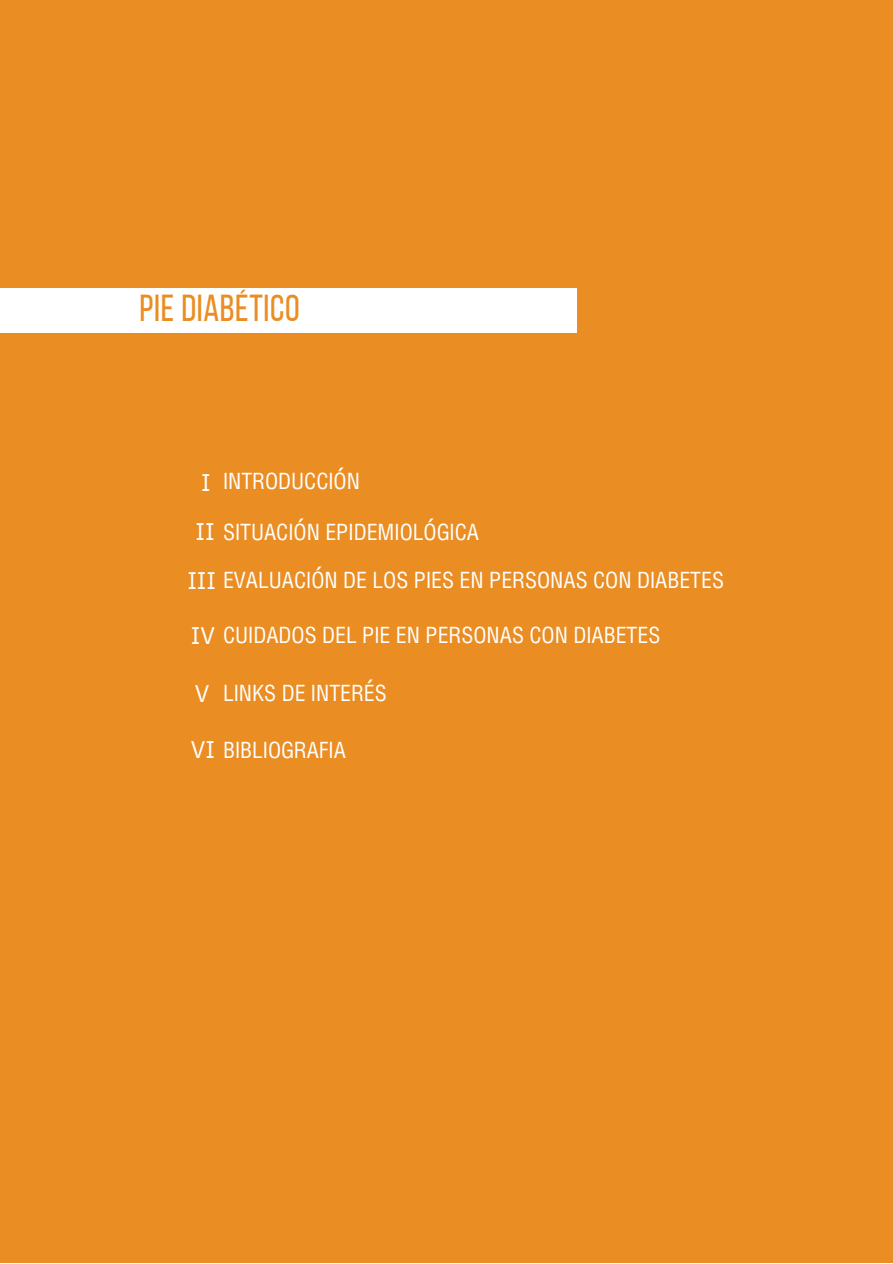
<style>
.page{position:relative;width:893px;height:1264px;background:#fff}
.page>*{position:absolute;margin:0;border:0;box-sizing:border-box;transform-origin:0 0}
.t1{font:37.5px "Bebas Neue";letter-spacing:.015em;color:#ea8d23}
.t2{font:24px "IBM Plex Sans";color:#fff}
.t3{font:22.5px "Helios Cond";color:#fff}
.s1{font-family:"IBM Plex Sans";font-size:24px}
</style>
<div class="page">
<div style="left:0;top:0;width:892px;height:1262px;background:#ea8d23"></div>
<div style="left:0;top:288px;width:577px;height:45px;background:#fff"></div>
<p class="t1" style="left:140px;top:292px;width:161px">PIE DIABÉTICO</p>
<p class="t2" style="left:201px;top:466px;width:11px">I</p>
<p class="t3" style="left:223px;top:468px;width:138px">INTRODUCCIÓN</p>
<p class="t3" style="left:195px;top:518px;width:285px"><span class="s1">II</span> SITUACIÓN EPIDEMIOLÓGICA</p>
<p class="t3" style="left:187px;top:566px;width:538px"><span class="s1">III</span> EVALUACIÓN DE LOS PIES EN PERSONAS CON DIABETES</p>
<p class="t3" style="left:191px;top:621px;width:471px"><span class="s1">IV</span> CUIDADOS DEL PIE EN PERSONAS CON DIABETES</p>
<p class="t3" style="left:223px;top:679px;width:165px">LINKS DE INTERÉS</p>
<p class="t2" style="left:195px;top:677px;width:16px">V</p>
<p class="t3" style="left:191px;top:736px;width:157px"><span class="s1">VI</span> BIBLIOGRAFIA</p>
</div>
